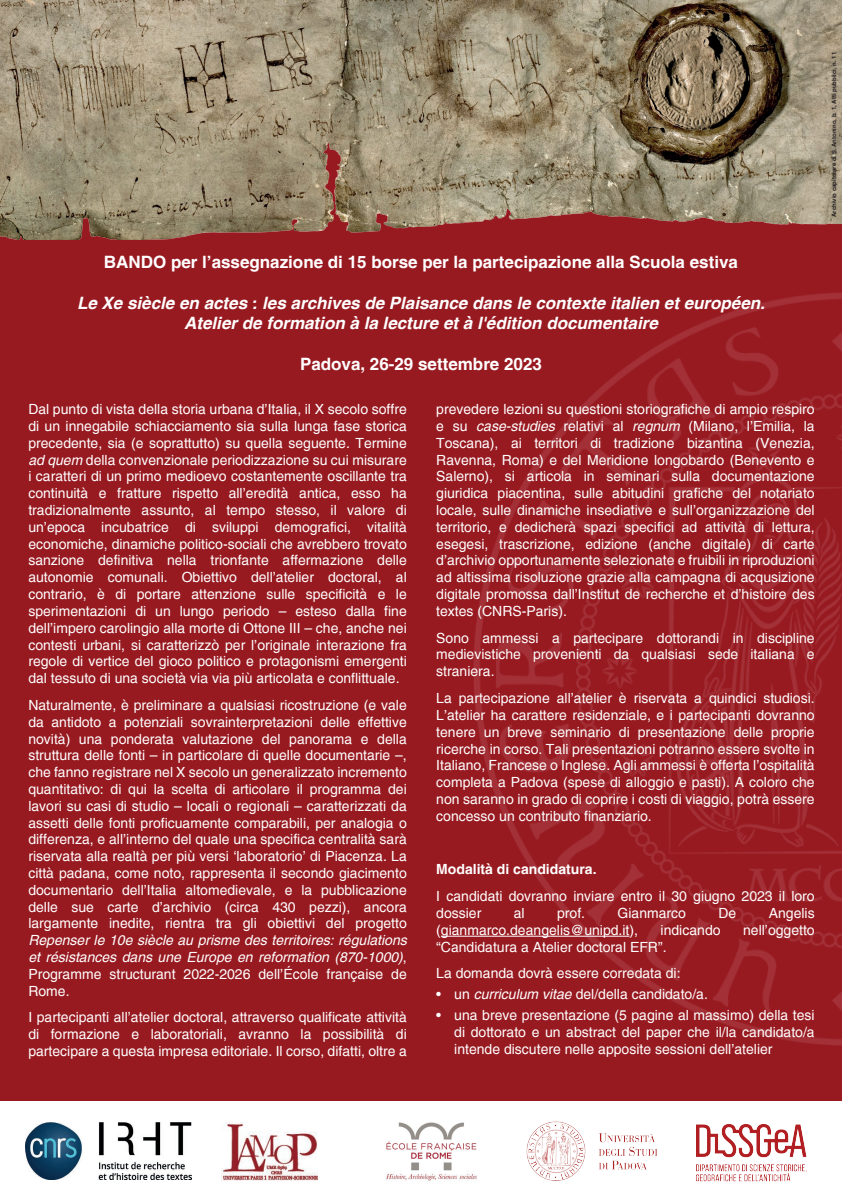
<style>
.page{position:relative;width:842px;height:1191px;background:#fff}
.page>*{position:absolute;margin:0;border:0;box-sizing:border-box;transform-origin:0 0}
.t1{font:italic 700 17px/20.4px "Helvetica";color:#fff;text-align:center}
.t2{font:700 17px "Helvetica";color:#fff}
.t3{font:14px/16.8px "Helvetica";color:#fff;text-align:justify}
.t4{font:italic 14px/16.8px "Helvetica";color:#fff;text-align:justify}
.t5{font:700 14px "Helvetica";color:#fff}
.t6{font:700 6px "Helvetica";color:#231f20}
.s1{font-style:italic}
.s2{font-style:normal}
</style>
<div class="page">
<div style="left:0;top:239px;width:842px;height:862px;background:#981a21"></div>
<img style="left:473px;top:290px;width:369px;height:755px">
<img style="left:0;top:0;width:842px;height:239px">
<hr style="left:441px;top:936px;width:188px;height:1px;background:#fff">
<img style="left:26px;top:1122px;width:166px;height:57px">
<img style="left:386px;top:1122px;width:91px;height:59px">
<img style="left:696px;top:1124px;width:111px;height:58px">
<img style="left:221px;top:1122px;width:97px;height:58px">
<img style="left:526px;top:1121px;width:131px;height:60px">
<p class="t2" style="left:104px;top:251px;width:635px">BANDO per l’assegnazione di 15 borse per la partecipazione alla Scuola estiva</p>
<p class="t1" style="left:77px;top:292px;width:689px">Le Xe siècle en actes : les archives de Plaisance dans le contexte italien et européen.<br>Atelier de formation à la lecture et à l'édition documentaire</p>
<p class="t2" style="left:300px;top:353px;width:243px">Padova, 26-29 settembre 2023</p>
<p class="t3" style="left:28px;top:401px;width:380px">Dal punto di vista della storia urbana d’Italia, il X secolo soffre di un innegabile schiacciamento sia sulla lunga fase storica precedente, sia (e soprattutto) su quella seguente. Termine <span class="s1">ad quem</span> della convenzionale periodizzazione su cui misurare i caratteri di un primo medioevo costantemente oscillante tra continuità e fratture rispetto all’eredità antica, esso ha tradizionalmente assunto, al tempo stesso, il valore di un’epoca incubatrice di sviluppi demografici, vitalità economiche, dinamiche politico-sociali che avrebbero trovato sanzione definitiva nella trionfante affermazione delle autonomie comunali. Obiettivo dell’atelier doctoral, al contrario, è di portare attenzione sulle specificità e le sperimentazioni di un lungo periodo – esteso dalla fine dell’impero carolingio alla morte di Ottone III – che, anche nei contesti urbani, si caratterizzò per l’originale interazione fra regole di vertice del gioco politico e protagonismi emergenti dal tessuto di una società via via più articolata e conflittuale.</p>
<p class="t3" style="left:28px;top:696px;width:380px">Naturalmente, è preliminare a qualsiasi ricostruzione (e vale da antidoto a potenziali sovrainterpretazioni delle effettive novità) una ponderata valutazione del panorama e della struttura delle fonti – in particolare di quelle documentarie –, che fanno registrare nel X secolo un generalizzato incremento quantitativo: di qui la scelta di articolare il programma dei lavori su casi di studio – locali o regionali – caratterizzati da assetti delle fonti proficuamente comparabili, per analogia o differenza, e all’interno del quale una specifica centralità sarà riservata alla realtà per più versi ‘laboratorio’ di Piacenza. La città padana, come noto, rappresenta il secondo giacimento documentario dell’Italia altomedievale, e la pubblicazione delle sue carte d’archivio (circa 430 pezzi), ancora largamente inedite, rientra tra gli obiettivi del progetto</p>
<p class="t4" style="left:28px;top:932px;width:380px">Repenser le 10e siècle au prisme des territoires: régulations et résistances dans une Europe en reformation (870-1000)<span class="s2">, Programme structurant 2022-2026 dell’École française de Rome.</span></p>
<p class="t3" style="left:28px;top:1009px;width:380px">I partecipanti all’atelier doctoral, attraverso qualificate attività di formazione e laboratoriali, avranno la possibilità di partecipare a questa impresa editoriale. Il corso, difatti, oltre a</p>
<p class="t3" style="left:436px;top:401px;width:380px">prevedere lezioni su questioni storiografiche di ampio respiro e su <span class="s1">case-studies</span> relativi al <span class="s1">regnum</span> (Milano, l’Emilia, la Toscana), ai territori di tradizione bizantina (Venezia, Ravenna, Roma) e del Meridione longobardo (Benevento e Salerno), si articola in seminari sulla documentazione giuridica piacentina, sulle abitudini grafiche del notariato locale, sulle dinamiche insediative e sull’organizzazione del territorio, e dedicherà spazi specifici ad attività di lettura, esegesi, trascrizione, edizione (anche digitale) di carte d’archivio opportunamente selezionate e fruibili in riproduzioni ad altissima risoluzione grazie alla campagna di acqusizione digitale promossa dall’Institut de recherche et d’histoire des textes (CNRS-Paris).</p>
<p class="t3" style="left:436px;top:629px;width:380px">Sono ammessi a partecipare dottorandi in discipline medievistiche provenienti da qualsiasi sede italiana e straniera.</p>
<p class="t3" style="left:436px;top:690px;width:380px">La partecipazione all’atelier è riservata a quindici studiosi.<br>L’atelier ha carattere residenziale, e i partecipanti dovranno tenere un breve seminario di presentazione delle proprie ricerche in corso. Tali presentazioni potranno essere svolte in Italiano, Francese o Inglese. Agli ammessi è offerta l’ospitalità completa a Padova (spese di alloggio e pasti). A coloro che non saranno in grado di coprire i costi di viaggio, potrà essere concesso un contributo finanziario.</p>
<p class="t5" style="left:436px;top:861px;width:162px">Modalità di candidatura.</p>
<p class="t3" style="left:436px;top:888px;width:380px">I candidati dovranno inviare entro il 30 giugno 2023 il loro dossier</p>
<p class="t3" style="left:514px;top:904px;width:12px">al</p>
<p class="t3" style="left:557px;top:904px;width:30px">prof.</p>
<p class="t3" style="left:618px;top:904px;width:70px">Gianmarco</p>
<p class="t3" style="left:718px;top:904px;width:19px">De</p>
<p class="t3" style="left:769px;top:904px;width:47px">Angelis</p>
<p class="t3" style="left:436px;top:921px;width:203px">(gianmarco.deangelis@unipd.it),</p>
<p class="t3" style="left:661px;top:921px;width:61px">indicando</p>
<p class="t3" style="left:743px;top:921px;width:73px">nell’oggetto</p>
<p class="t3" style="left:436px;top:933px;width:246px;line-height:26.8px">“Candidatura a Atelier doctoral EFR”.<br>La domanda dovrà essere corredata di:</p>
<p class="t3" style="left:436px;top:986px;width:273px">• un <span class="s1">curriculum vitae</span> del/della candidato/a.</p>
<p class="t3" style="left:454px;top:1006px;width:362px;text-indent:-18px">• una breve presentazione (5 pagine al massimo) della tesi di dottorato e un abstract del paper che il/la candidato/a intende discutere nelle apposite sessioni dell’atelier</p>
<p class="t6" style="left:830px;top:217px;width:167px;rotate:-90deg">Archivio capitolare di S. Antonino, b. 1, Atti pubblici, n. 11</p>
</div>
